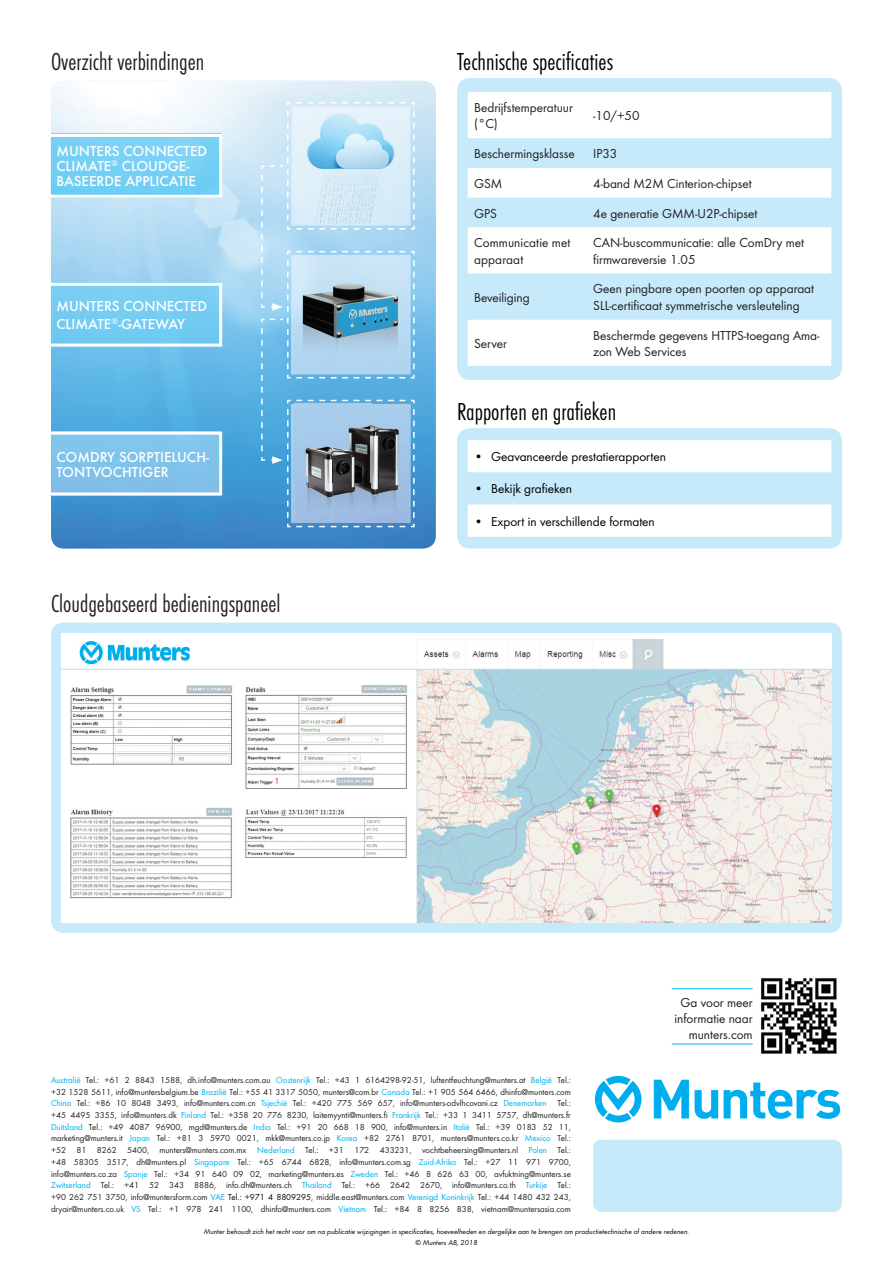
<style>
.page{position:relative;width:893px;height:1263px;background:#fff}
.page>*{position:absolute;margin:0;border:0;box-sizing:border-box;transform-origin:0 0}
.t1{font:300 25.5px "Futura Con";color:#231f20}
.t2{font:300 25.5px "Futura Con";color:#000}
.t3{font:500 15px/15px "Futura";color:#fff}
.t4{font:13.5px/16.5px "Futura Boo";color:#231f20}
.t5{font:13.5px "Futura Boo";color:#000}
.t6{font:9px/11.7px "Futura Boo";color:#231f20;text-align:justify}
.t7{font:7.5px/10.8px "Futura Boo Obl";color:#000;text-align:center}
.s1{color:#00aeef}
.s2{color:#040503}
</style>
<div class="page">
<img style="left:51px;top:81px;width:385px;height:468px">
<div style="left:457px;top:78px;width:385px;height:302px;background:#c6eafa;border-radius:13px"></div>
<div style="left:457px;top:428px;width:385px;height:121px;background:#c6eafa;border-radius:13px"></div>
<svg style="left:468px;top:92px;width:363px;height:274px;fill:#fff"></svg>
<svg style="left:468px;top:440px;width:363px;height:97px"></svg>
<svg style="left:260px;top:101px;width:155px;height:427px;background:#9cc2db"></svg>
<svg style="left:49px;top:281px;width:175px;height:67px;background:#85d1f3"></svg>
<svg style="left:49px;top:430px;width:175px;height:67px;background:#8cc7ec"></svg>
<div style="left:51px;top:622px;width:791px;height:311px;background:#c6eafa;border-radius:13px"></div>
<img style="left:62px;top:633px;width:769px;height:289px">
<svg style="left:654px;top:1080px;width:35px;height:38px"></svg>
<svg style="left:695px;top:1090px;width:23px;height:29px"></svg>
<svg style="left:724px;top:1082px;width:116px;height:37px"></svg>
<svg style="left:595px;top:1076px;width:46px;height:46px"></svg>
<div style="left:593px;top:1140px;width:249px;height:72px;background:#c6eafa;border-radius:9px"></div>
<img style="left:761px;top:978px;width:76px;height:76px">
<hr style="left:672px;top:988px;width:81px;height:1px;background:#00aeef">
<hr style="left:672px;top:1044px;width:81px;height:1px;background:#00aeef">
<svg style="left:49px;top:132px;width:175px;height:67px;background:#88d6f5"></svg>
<h1 class="t1" style="left:51px;top:47px;width:155px">Overzicht verbindingen</h1>
<h2 class="t3" style="left:56px;top:144px;width:152px">MUNTERS CONNECTED<br>CLIMATE<sup>®</sup> CLOUDGE-<br>BASEERDE APPLICATIE</h2>
<h2 class="t3" style="left:56px;top:297px;width:152px;line-height:18px">MUNTERS CONNECTED<br>CLIMATE<sup>®</sup>-GATEWAY</h2>
<h2 class="t3" style="left:56px;top:449px;width:154px">COMDRY SORPTIELUCH-<br>TONTVOCHTIGER</h2>
<h1 class="t1" style="left:51px;top:589px;width:231px">Cloudgebaseerd bedieningspaneel</h1>
<h1 class="t2" style="left:457px;top:47px;width:157px">Technische specificaties</h1>
<h3 class="t4" style="left:474px;top:99px;width:100px">Bedrijfstemperatuur (°C)</h3>
<h3 class="t4" style="left:593px;top:107px;width:48px">-10/+50</h3>
<h3 class="t4" style="left:474px;top:145px;width:102px">Beschermingsklasse</h3>
<h3 class="t4" style="left:593px;top:145px;width:26px">IP33</h3>
<h3 class="t4" style="left:474px;top:175px;width:30px">GSM</h3>
<h3 class="t4" style="left:593px;top:175px;width:160px">4-band M2M Cinterion-chipset</h3>
<h3 class="t4" style="left:474px;top:205px;width:24px">GPS</h3>
<h3 class="t4" style="left:593px;top:205px;width:166px">4e generatie GMM-U2P-chipset</h3>
<h3 class="t4" style="left:474px;top:234px;width:98px">Communicatie met apparaat</h3>
<h3 class="t4" style="left:593px;top:234px;width:212px">CAN-buscommunicatie: alle ComDry met firmwareversie 1.05</h3>
<h3 class="t4" style="left:474px;top:289px;width:57px">Beveiliging</h3>
<h3 class="t4" style="left:593px;top:281px;width:222px">Geen pingbare open poorten op apparaat<br>SLL-certificaat symmetrische versleuteling</h3>
<h3 class="t4" style="left:474px;top:335px;width:34px">Server</h3>
<h3 class="t4" style="left:593px;top:327px;width:228px">Beschermde gegevens HTTPS-toegang Ama&shy;zon Web Services</h3>
<h1 class="t2" style="left:457px;top:397px;width:161px">Rapporten en grafieken</h1>
<h3 class="t5" style="left:474px;top:449px;width:193px">• Geavanceerde prestatierapporten</h3>
<h3 class="t5" style="left:474px;top:481px;width:99px">• Bekijk grafieken</h3>
<h3 class="t5" style="left:474px;top:513px;width:182px">• Export in verschillende formaten</h3>
<h3 class="t4" style="left:674px;top:994px;width:80px;text-align:right">Ga voor meer informatie naar munters.com</h3>
<p class="t6" style="left:51px;top:1074px;width:521px"><span class="s1">Australië</span> Tel.: +61 2 8843 1588, dh.info@munters.com.au <span class="s1">Oostenrijk</span> Tel.: +43 1 6164298-92-51, luftentfeuchtung@munters.at <span class="s1">België</span> Tel.: +32 1528 5611, info@muntersbelgium.be <span class="s1">Brazilië</span> Tel.: +55 41 3317 5050, munters@com.br <span class="s1">Canada</span> Tel.: +1 905 564 6466, dhinfo@munters.com <span class="s1">China</span> Tel.: +86 10 8048 3493, info@munters.com.cn <span class="s1">Tsjechië</span> Tel.: +420 775 569 657, info@munters-odvlhcovani.cz <span class="s1">Denemarken</span> Tel.: +45 4495 3355, info@munters.dk <span class="s1">Finland</span> Tel.: +358 20 776 8230, laitemyynti@munters.fi <span class="s1">Frankrijk</span> Tel.: +33 1 3411 5757, dh@munters.fr <span class="s1">Duitsland</span> Tel.: +49 4087 96900, mgd@munters.de <span class="s1">India</span> Tel.: +91 20 668 18 900, info@munters.in <span class="s1">Italië</span> Tel.: +39 0183 52 11, marketing@munters.it <span class="s1">Japan</span> Tel.: +81 3 5970 0021, mkk@munters.co.jp <span class="s1">Korea</span> +82 2761 8701, munters@munters.co.kr <span class="s1">Mexico</span> Tel.: +52 81 8262 5400, munters@munters.com.mx <span class="s1">Nederland</span> Tel.: +31 172 433231, vochtbeheersing@munters.nl <span class="s1">Polen</span> Tel.: +48 58305 3517, dh@munters.pl <span class="s1">Singapore</span> Tel.: +65 6744 6828, info@munters.com.sg <span class="s1">Zuid-Afrika</span> Tel.: +27 11 971 9700, info@munters.co.za <span class="s1">Spanje</span> Tel.: +34 91 640 09 02, marketing@munters.es <span class="s1">Zweden</span> Tel.: +46 8 626 63 00, avfuktning@munters.se <span class="s1">Zwitserland</span> Tel.: +41 52 343 8886, info.dh@munters.ch <span class="s1">Thailand</span> Tel.: +66 2642 2670, info@munters.co.th <span class="s1">Turkije</span> Tel.: +90 262 751 3750, info@muntersform.com <span class="s1">VAE</span> <span class="s2">Tel.: +971 4 8809295</span>, middle.east@munters.com <span class="s1">Verenigd Koninkrijk</span> Tel.: +44 1480 432 243, dryair@munters.co.uk <span class="s1">VS</span> Tel.: +1 978 241 1100, dhinfo@munters.com <span class="s1">Vietnam</span> Tel.: +84 8 8256 838, vietnam@muntersasia.com</p>
<p class="t7" style="left:204px;top:1226px;width:487px">Munter behoudt zich het recht voor om na publicatie wijzigingen in specificaties, hoeveelheden en dergelijke aan te brengen om productietechnische of andere redenen. © Munters AB, 2018</p>
</div>
